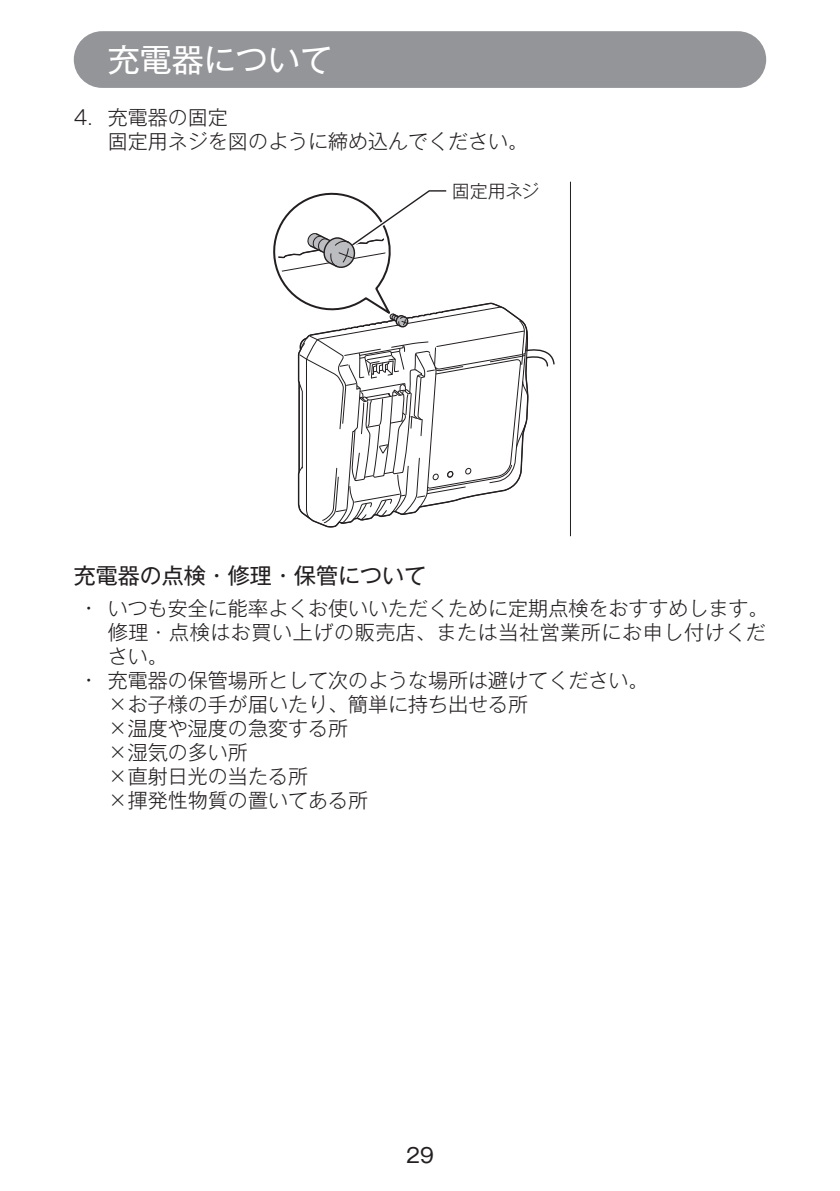
<style>
.page{position:relative;width:840px;height:1191px;background:#fff}
.page>*{position:absolute;margin:0;border:0;box-sizing:border-box;transform-origin:0 0}
.t1{font:32px "Gothic MB101 Pro";color:#fff}
.t2{font:22px "Gothic MB101 Pro";color:#231f20}
.t3{font:300 20px/24px "Gothic MB101 Pro";color:#231f20}
.t4{font:20px "Gothic MB101 Pro";color:#231f20}
.t5{font:300 18px "Gothic MB101 Pro";letter-spacing:-.025em;color:#231f20}
</style>
<div class="page">
<div style="left:74px;top:31px;width:691px;height:57px;background:#939598;border-radius:28px"></div>
<hr style="left:569px;top:182px;width:1px;height:354px;background:#231f20">
<svg style="left:273px;top:190px;width:282px;height:338px"></svg>
<h1 class="t1" style="left:108px;top:33px;width:226px">充電器について</h1>
<p class="t3" style="left:108px;top:103px;width:422px;text-indent:-34px">4. 充電器の固定<br>固定用ネジを図のように締め込んでください。</p>
<p class="t5" style="left:451px;top:176px;width:89px">固定用ネジ</p>
<p class="t2" style="left:74px;top:557px;width:353px">充電器の点検・修理・保管について</p>
<p class="t3" style="left:108px;top:594px;width:662px;text-indent:-23px">• いつも安全に能率よくお使いいただくために定期点検をおすすめします。修理・点検はお買い上げの販売店、または当社営業所にお申し付けください。</p>
<p class="t3" style="left:108px;top:666px;width:542px;text-indent:-23px">• 充電器の保管場所として次のような場所は避けてください。×お子様の手が届いたり、簡単に持ち出せる所<br>×温度や湿度の急変する所<br>×湿気の多い所<br>×直射日光の当たる所<br>×揮発性物質の置いてある所</p>
<p class="t4" style="left:406px;top:1139px;width:29px">29</p>
</div>
